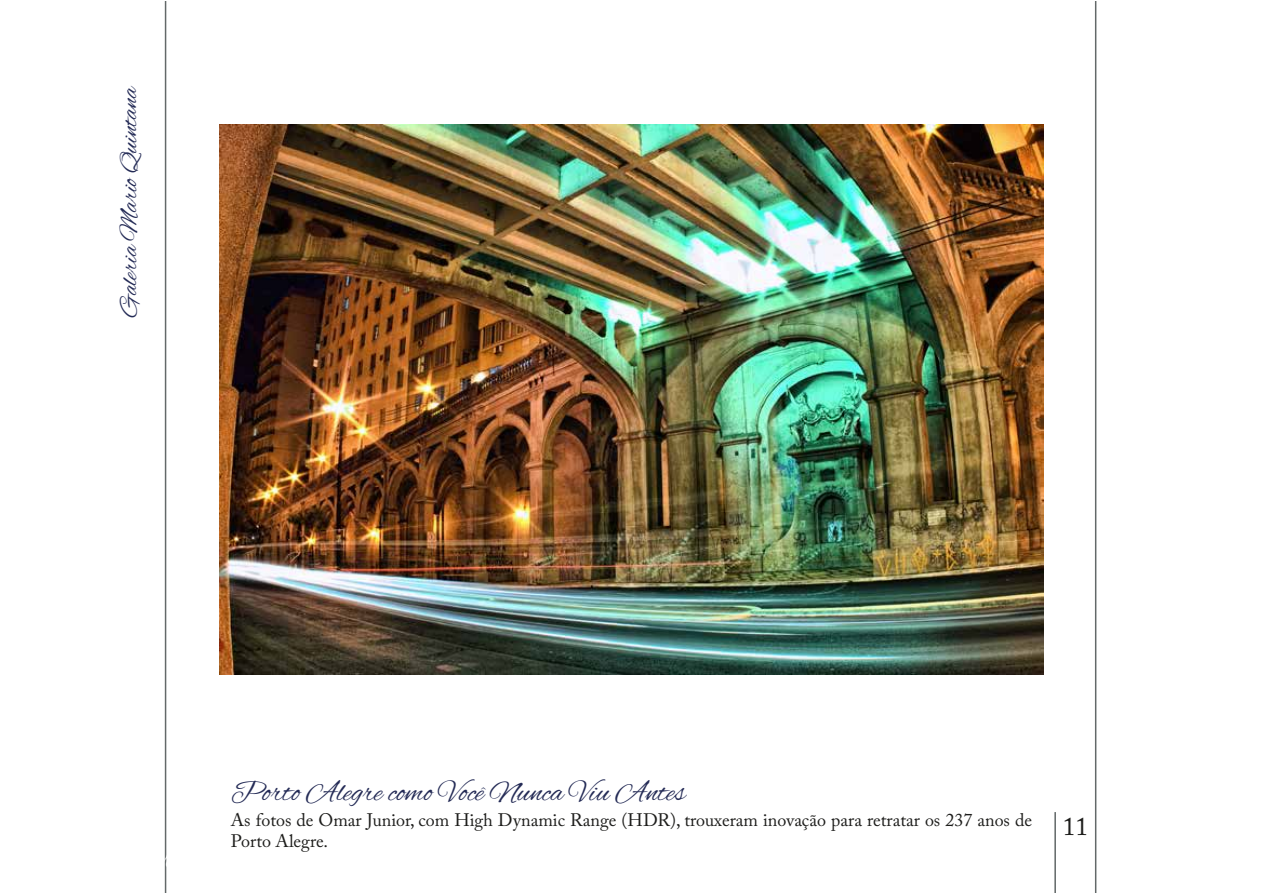
<style>
.page{position:relative;width:1263px;height:893px;background:#fff}
.page>*{position:absolute;margin:0;border:0;box-sizing:border-box;transform-origin:0 0}
.t1{font:30px "Alex Brush";color:#242b56}
.t2{font:25.5px "Alex Brush";color:#242b56}
.t3{font:25.5px "Adobe Caslon Pro";color:#1d1d1b}
.t4{font:18px/21.6px "Adobe Caslon Pro";color:#1d1d1b}
</style>
<div class="page">
<hr style="left:165px;top:2px;width:1px;height:891px;background:#636969">
<hr style="left:1095px;top:2px;width:1px;height:891px;background:#636969">
<hr style="left:1054px;top:812px;width:2px;height:81px;background:#636969">
<img style="left:219px;top:125px;width:824px;height:550px">
<h2 class="t2" style="left:115px;top:317px;width:233px;rotate:-90deg">Galeria Mario Quintana</h2>
<h1 class="t1" style="left:231px;top:775px;width:456px">Porto Alegre como Você Nunca Viu Antes</h1>
<p class="t4" style="left:231px;top:809px;width:803px">As fotos de Omar Junior, com High Dynamic Range (HDR), trouxeram inovação para retratar os 237 anos de<br>Porto Alegre.</p>
<h2 class="t3" style="left:1063px;top:811px;width:27px">11</h2>
</div>
